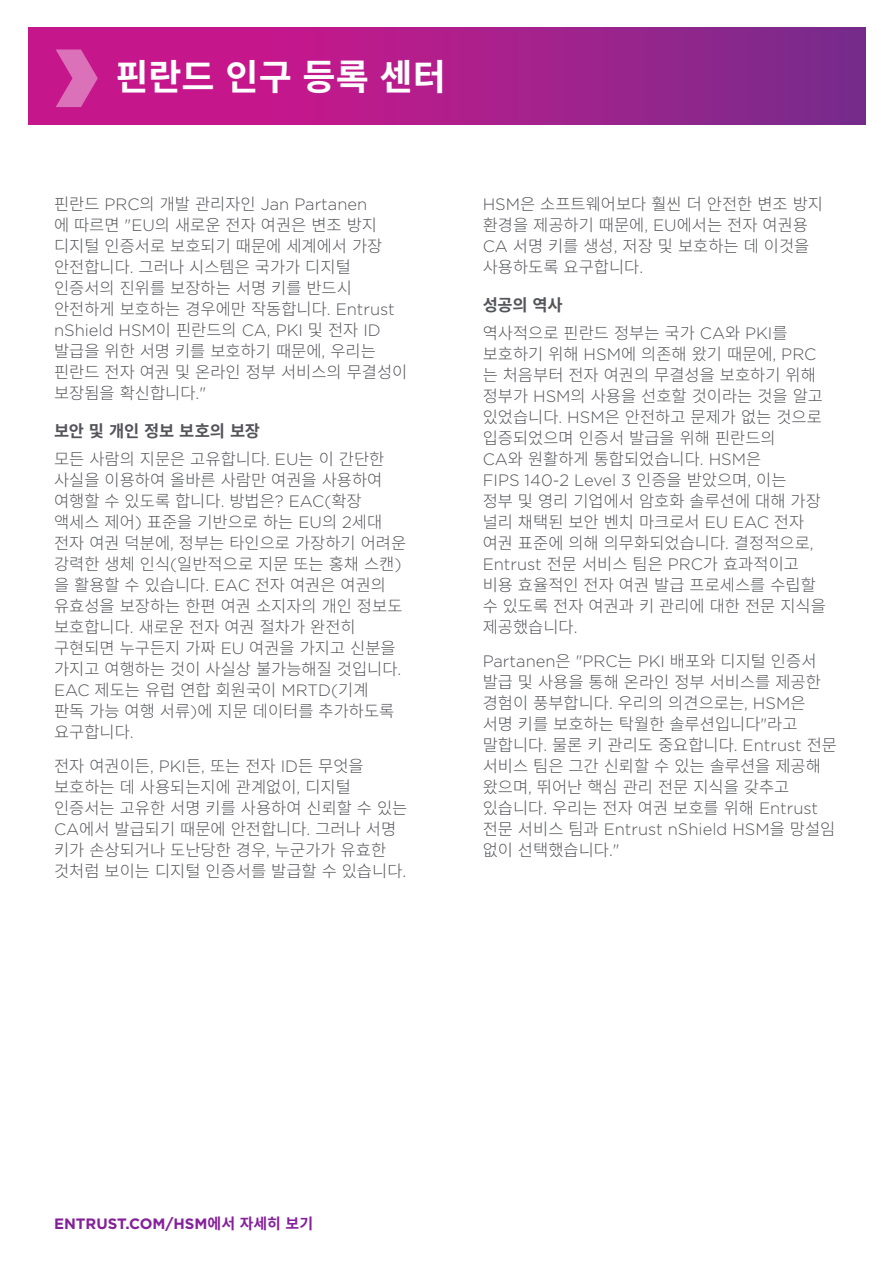
<style>
.page{position:relative;width:893px;height:1263px;background:#fff}
.page>*{position:absolute;margin:0;border:0;box-sizing:border-box;transform-origin:0 0}
.t1{font:700 36px "Noto Sans CJ Kkr";color:#fff}
.t2{font:300 16.5px/21px "Noto Sans CJ Kkr";color:#54555a}
.t3{font:300 16.5px "Gotham";color:#54555a}
.t4{font:700 15px "Gotham";color:#85209b}
.s1{font-family:"Noto Sans CJ Kkr"}
.s2{font-family:"Gotham"}
.s3{font-weight:700}
</style>
<div class="page">
<svg style="left:29px;top:27px;width:837px;height:98px"></svg>
<svg style="left:56px;top:50px;width:42px;height:57px"></svg>
<h1 class="t1" style="left:115px;top:57px;width:332px">핀란드 인구 등록 센터</h1>
<p class="t3" style="left:54px;top:193px;width:315px"><span class="s1">핀란드</span> PRC<span class="s1">의 개발 관리자인</span> Jan Partanen</p>
<p class="t2" style="left:54px;top:214px;width:342px">에 따르면 <span class="s2">"EU</span>의 새로운 전자 여권은 변조 방지 디지털 인증서로 보호되기 때문에 세계에서 가장 안전합니다<span class="s2">.</span> 그러나 시스템은 국가가 디지털 인증서의 진위를 보장하는 서명 키를 반드시 안전하게 보호하는 경우에만 작동합니다<span class="s2">. Entrust</span></p>
<p class="t3" style="left:54px;top:319px;width:328px">nShield HSM<span class="s1">이 핀란드의</span> CA, PKI <span class="s1">및 전자</span> ID</p>
<p class="t2" style="left:54px;top:340px;width:355px">발급을 위한 서명 키를 보호하기 때문에<span class="s2">,</span> 우리는 핀란드 전자 여권 및 온라인 정부 서비스의 무결성이 보장됨을 확신합니다<span class="s2">."</span></p>
<p class="t2" style="left:54px;top:417px;width:332px;line-height:27.8px"><span class="s3">보안 및 개인 정보 보호의 보장<br></span>모든 사람의 지문은 고유합니다<span class="s2">. EU</span>는 이 간단한</p>
<p class="t2" style="left:54px;top:469px;width:354px">사실을 이용하여 올바른 사람만 여권을 사용하여 여행할 수 있도록 합니다<span class="s2">.</span> 방법은<span class="s2">? EAC(</span>확장 액세스 제어<span class="s2">)</span> 표준을 기반으로 하는 <span class="s2">EU</span>의 <span class="s2">2</span>세대 전자 여권 덕분에<span class="s2">,</span> 정부는 타인으로 가장하기 어려운 강력한 생체 인식<span class="s2">(</span>일반적으로 지문 또는 홍채 스캔<span class="s2">) </span>을 활용할 수 있습니다<span class="s2">. EAC</span> 전자 여권은 여권의 유효성을 보장하는 한편 여권 소지자의 개인 정보도 보호합니다<span class="s2">.</span> 새로운 전자 여권 절차가 완전히 구현되면 누구든지 가짜 <span class="s2">EU</span> 여권을 가지고 신분을 가지고 여행하는 것이 사실상 불가능해질 것입니다<span class="s2">.<br>EAC</span> 제도는 유럽 연합 회원국이 <span class="s2">MRTD(</span>기계<br>판독 가능 여행 서류<span class="s2">)</span>에 지문 데이터를 추가하도록 요구합니다<span class="s2">.</span></p>
<p class="t2" style="left:54px;top:756px;width:355px">전자 여권이든<span class="s2">, PKI</span>든<span class="s2">,</span> 또는 전자 <span class="s2">ID</span>든 무엇을 보호하는 데 사용되는지에 관계없이<span class="s2">,</span> 디지털 인증서는 고유한 서명 키를 사용하여 신뢰할 수 있는<br><span class="s2">CA</span>에서 발급되기 때문에 안전합니다<span class="s2">.</span> 그러나 서명 키가 손상되거나 도난당한 경우<span class="s2">,</span> 누군가가 유효한 것처럼 보이는 디지털 인증서를 발급할 수 있습니다<span class="s2">.</span></p>
<p class="t2" style="left:483px;top:194px;width:342px"><span class="s2">HSM</span>은 소프트웨어보다 훨씬 더 안전한 변조 방지 환경을 제공하기 때문에<span class="s2">, EU</span>에서는 전자 여권용<br><span class="s2">CA</span> 서명 키를 생성<span class="s2">,</span> 저장 및 보호하는 데 이것을 사용하도록 요구합니다<span class="s2">.</span></p>
<p class="t2" style="left:483px;top:291px;width:307px;line-height:27.8px"><span class="s3">성공의 역사<br></span>역사적으로 핀란드 정부는 국가 <span class="s2">CA</span>와 <span class="s2">PKI</span>를</p>
<p class="t2" style="left:483px;top:343px;width:342px">보호하기 위해 <span class="s2">HSM</span>에 의존해 왔기 때문에<span class="s2">, PRC </span>는 처음부터 전자 여권의 무결성을 보호하기 위해 정부가 <span class="s2">HSM</span>의 사용을 선호할 것이라는 것을 알고 있었습니다<span class="s2">. HSM</span>은 안전하고 문제가 없는 것으로 입증되었으며 인증서 발급을 위해 핀란드의<br><span class="s2">CA</span>와 원활하게 통합되었습니다<span class="s2">. HSM</span>은</p>
<p class="t3" style="left:483px;top:469px;width:305px">FIPS 140-2 Level 3 <span class="s1">인증을 받았으며</span>, <span class="s1">이는</span></p>
<p class="t2" style="left:483px;top:490px;width:345px">정부 및 영리 기업에서 암호화 솔루션에 대해 가장 널리 채택된 보안 벤치 마크로서 <span class="s2">EU EAC</span> 전자 여권 표준에 의해 의무화되었습니다<span class="s2">.</span> 결정적으로<span class="s2">,<br>Entrust</span> 전문 서비스 팀은 <span class="s2">PRC</span>가 효과적이고 비용 효율적인 전자 여권 발급 프로세스를 수립할 수 있도록 전자 여권과 키 관리에 대한 전문 지식을 제공했습니다<span class="s2">.</span></p>
<p class="t3" style="left:483px;top:651px;width:335px">Partanen<span class="s1">은</span> "PRC<span class="s1">는</span> PKI <span class="s1">배포와 디지털 인증서</span></p>
<p class="t2" style="left:483px;top:672px;width:356px">발급 및 사용을 통해 온라인 정부 서비스를 제공한 경험이 풍부합니다<span class="s2">.</span> 우리의 의견으로는<span class="s2">, HSM</span>은 서명 키를 보호하는 탁월한 솔루션입니다<span class="s2">"</span>라고 말합니다<span class="s2">.</span> 물론 키 관리도 중요합니다<span class="s2">. Entrust</span> 전문 서비스 팀은 그간 신뢰할 수 있는 솔루션을 제공해 왔으며<span class="s2">,</span> 뛰어난 핵심 관리 전문 지식을 갖추고 있습니다<span class="s2">.</span> 우리는 전자 여권 보호를 위해 <span class="s2">Entrust</span></p>
<p class="t3" style="left:483px;top:819px;width:354px"><span class="s1">전문 서비스 팀과</span> Entrust nShield HSM<span class="s1">을 망설임</span></p>
<p class="t2" style="left:483px;top:840px;width:138px">없이 선택했습니다<span class="s2">."</span></p>
<p class="t4" style="left:54px;top:1214px;width:261px">ENTRUST.COM/HSM<span class="s1">에서 자세히 보기</span></p>
</div>
